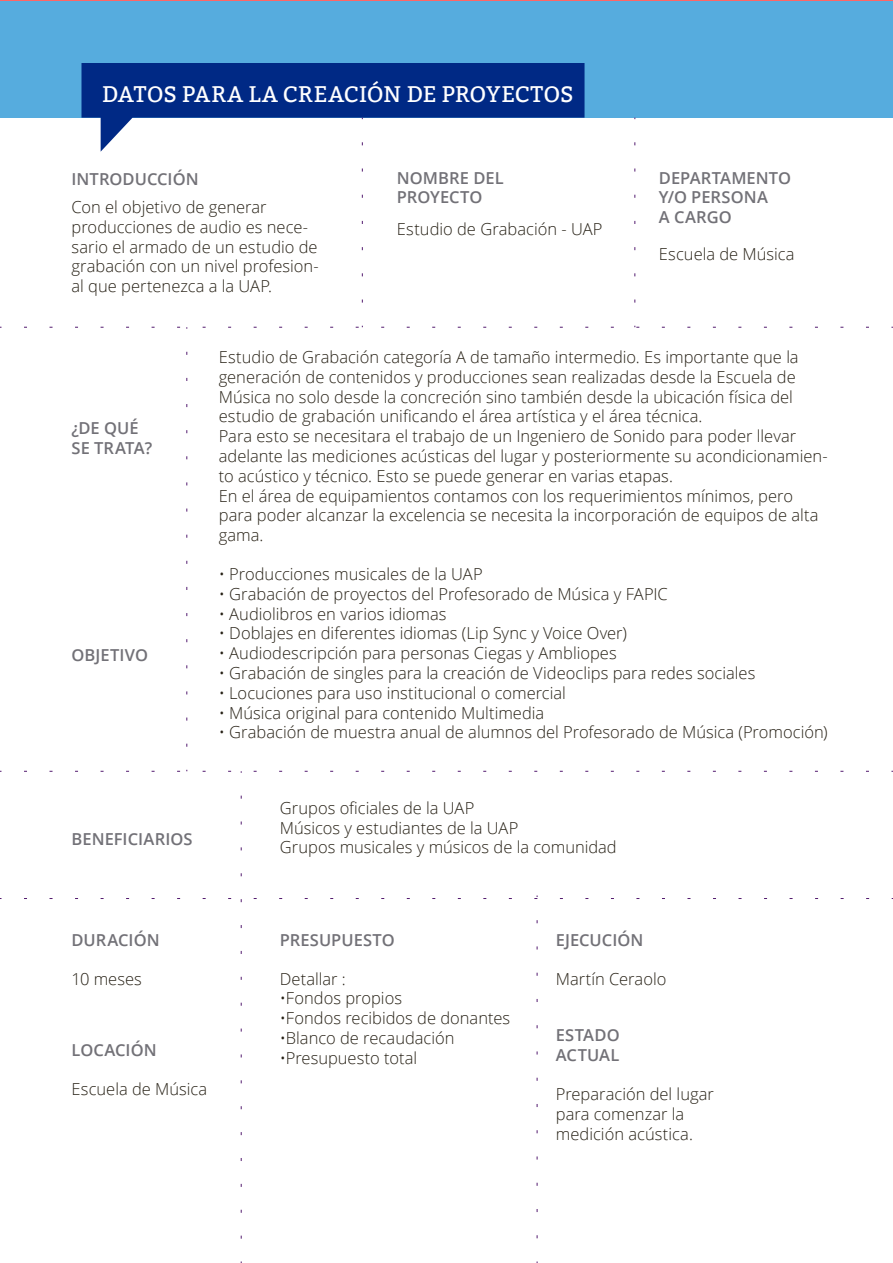
<style>
.page{position:relative;width:893px;height:1263px;background:#fff}
.page>*{position:absolute;margin:0;border:0;box-sizing:border-box;transform-origin:0 0}
.t1{font:22.5px "Bitter";letter-spacing:.005em;color:#fff}
.t2{font:300 16.5px/19.8px "Open Sans";color:#282217}
.t3{font:600 16.5px/19.8px "Open Sans";color:#727177}
</style>
<div class="page">
<div style="left:0;top:1px;width:893px;height:117px;background:#56acde"></div>
<svg style="left:186px;top:352px;width:1px;height:395px"></svg>
<svg style="left:24px;top:770px;width:845px;height:3px"></svg>
<svg style="left:81px;top:63px;width:503px;height:240px"></svg>
<svg style="left:24px;top:326px;width:845px;height:3px"></svg>
<svg style="left:634px;top:142px;width:1px;height:161px"></svg>
<h1 class="t1" style="left:102px;top:81px;width:473px">DATOS PARA LA CREACIÓN DE PROYECTOS</h1>
<p class="t3" style="left:72px;top:169px;width:129px">INTRODUCCIÓN</p>
<p class="t2" style="left:72px;top:197px;width:249px">Con el objetivo de generar producciones de audio es nece&shy;sario el armado de un estudio de grabación con un nivel profesion&shy;al que pertenezca a la UAP.</p>
<p class="t3" style="left:397px;top:167px;width:108px">NOMBRE DEL<br>PROYECTO</p>
<p class="t3" style="left:659px;top:167px;width:134px">DEPARTAMENTO<br>Y/O PERSONA<br>A CARGO</p>
<p class="t2" style="left:397px;top:219px;width:207px">Estudio de Grabación - UAP</p>
<p class="t2" style="left:659px;top:244px;width:137px">Escuela de Música</p>
<p class="t3" style="left:72px;top:418px;width:82px">¿DE QUÉ<br>SE TRATA?</p>
<p class="t3" style="left:72px;top:644px;width:78px">OBJETIVO</p>
<p class="t3" style="left:72px;top:829px;width:123px">BENEFICIARIOS</p>
<p class="t2" style="left:219px;top:347px;width:611px">Estudio de Grabación categoría A de tamaño intermedio. Es importante que la generación de contenidos y producciones sean realizadas desde la Escuela de Música no solo desde la concreción sino también desde la ubicación física del estudio de grabación unificando el área artística y el área técnica.<br>Para esto se necesitara el trabajo de un Ingeniero de Sonido para poder llevar adelante las mediciones acústicas del lugar y posteriormente su acondicionamien&shy;to acústico y técnico. Esto se puede generar en varias etapas.<br>En el área de equipamientos contamos con los requerimientos mínimos, pero para poder alcanzar la excelencia se necesita la incorporación de equipos de alta gama.</p>
<p class="t2" style="left:219px;top:564px;width:265px">• Producciones musicales de la UAP</p>
<p class="t2" style="left:219px;top:583px;width:451px">• Grabación de proyectos del Profesorado de Música y FAPIC</p>
<p class="t2" style="left:219px;top:603px;width:229px">• Audiolibros en varios idiomas</p>
<p class="t2" style="left:219px;top:623px;width:410px">• Doblajes en diferentes idiomas (Lip Sync y Voice Over)</p>
<p class="t2" style="left:219px;top:643px;width:399px">• Audiodescripción para personas Ciegas y Ambliopes</p>
<p class="t2" style="left:219px;top:663px;width:538px">• Grabación de singles para la creación de Videoclips para redes sociales</p>
<p class="t2" style="left:219px;top:682px;width:349px">• Locuciones para uso institucional o comercial</p>
<p class="t2" style="left:219px;top:702px;width:327px">• Música original para contenido Multimedia</p>
<p class="t2" style="left:219px;top:722px;width:610px">• Grabación de muestra anual de alumnos del Profesorado de Música (Promoción)</p>
<p class="t2" style="left:280px;top:797px;width:338px">Grupos oficiales de la UAP<br>Músicos y estudiantes de la UAP<br>Grupos musicales y músicos de la comunidad</p>
<p class="t3" style="left:72px;top:930px;width:90px">DURACIÓN</p>
<p class="t3" style="left:280px;top:930px;width:117px">PRESUPUESTO</p>
<p class="t2" style="left:72px;top:968px;width:72px">10 meses</p>
<p class="t2" style="left:280px;top:968px;width:68px">Detallar :</p>
<p class="t2" style="left:280px;top:988px;width:124px">•Fondos propios</p>
<p class="t2" style="left:280px;top:1008px;width:232px">•Fondos recibidos de donantes</p>
<p class="t2" style="left:280px;top:1028px;width:176px">•Blanco de recaudación</p>
<p class="t2" style="left:280px;top:1047px;width:139px">•Presupuesto total</p>
<p class="t3" style="left:72px;top:1040px;width:87px">LOCACIÓN</p>
<p class="t2" style="left:72px;top:1078px;width:137px">Escuela de Música</p>
<p class="t3" style="left:556px;top:930px;width:89px">EJECUCIÓN</p>
<p class="t2" style="left:556px;top:968px;width:112px">Martín Ceraolo</p>
<p class="t3" style="left:556px;top:1025px;width:65px">ESTADO<br>ACTUAL</p>
<p class="t2" style="left:556px;top:1084px;width:159px">Preparación del lugar para comenzar la medición acústica.</p>
</div>
